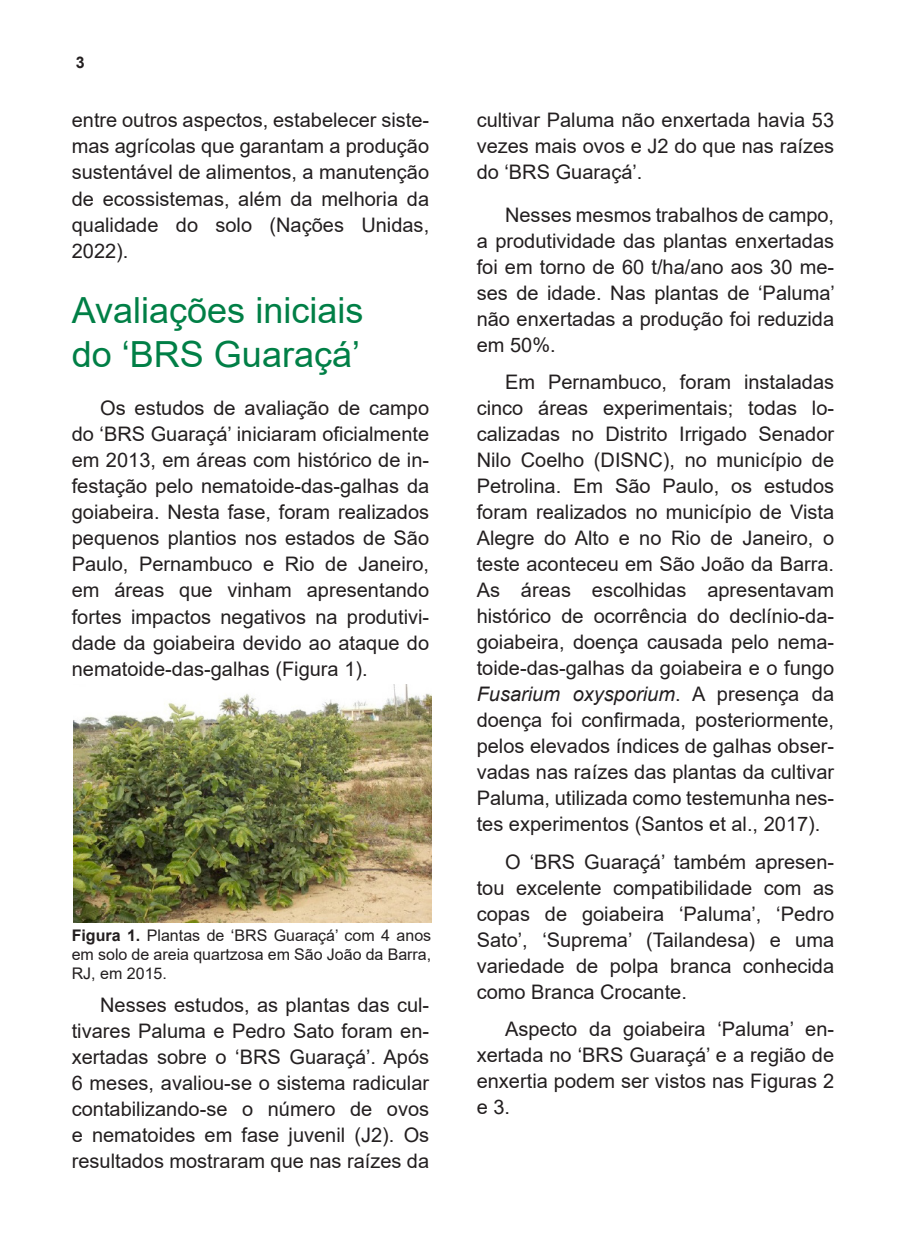
<style>
.page{position:relative;width:908px;height:1248px;background:#fff}
.page>*{position:absolute;margin:0;border:0;box-sizing:border-box;transform-origin:0 0}
.TITULO_1{font:36px/43.2px "Arial";color:#007f46}
.MIOLO{font:20px/26px "Arial";color:#231f20;text-align:justify}
.t1{font:16px/19.2px "Arial";color:#231f20;text-align:justify}
.t2{font:700 16px "Arial";color:#231f20}
.s1{font-weight:700}
.s2{font-style:italic}
</style>
<div class="page">
<img style="left:74px;top:684px;width:357px;height:238px">
<p class="t2" style="left:76px;top:51px;width:10px">3</p>
<p class="MIOLO" style="left:72px;top:107px;width:359px">entre outros aspectos, estabelecer siste&shy;mas agrícolas que garantam a produção sustentável de alimentos, a manutenção de ecossistemas, além da melhoria da qualidade do solo (Nações Unidas, 2022).</p>
<p class="TITULO_1" style="left:72px;top:289px;width:293px">Avaliações iniciais do ‘BRS Guaraçá’</p>
<p class="MIOLO" style="left:72px;top:395px;width:359px;text-indent:28px">Os estudos de avaliação de campo do ‘BRS Guaraçá’ iniciaram oficialmente em 2013, em áreas com histórico de in&shy;festação pelo nematoide-das-galhas da goiabeira. Nesta fase, foram realizados pequenos plantios nos estados de São Paulo, Pernambuco e Rio de Janeiro, em áreas que vinham apresentando fortes impactos negativos na produtivi&shy;dade da goiabeira devido ao ataque do nematoide-das-galhas (Figura 1).</p>
<p class="t1" style="left:72px;top:925px;width:361px"><span class="s1">Figura 1.</span> Plantas de ‘BRS Guaraçá’ com 4 anos em solo de areia quartzosa em São João da Barra, RJ, em 2015.</p>
<p class="MIOLO" style="left:72px;top:991px;width:359px;text-indent:28px">Nesses estudos, as plantas das cul&shy;tivares Paluma e Pedro Sato foram en&shy;xertadas sobre o ‘BRS Guaraçá’. Após 6 meses, avaliou-se o sistema radicular contabilizando-se o número de ovos e nematoides em fase juvenil (J2). Os resultados mostraram que nas raízes da</p>
<p class="MIOLO" style="left:476px;top:106px;width:359px">cultivar Paluma não enxertada havia 53 vezes mais ovos e J2 do que nas raízes do ‘BRS Guaraçá’.</p>
<p class="MIOLO" style="left:476px;top:201px;width:359px;text-indent:28px">Nesses mesmos trabalhos de campo, a produtividade das plantas enxertadas foi em torno de 60 t/ha/ano aos 30 me&shy;ses de idade. Nas plantas de ‘Paluma’ não enxertadas a produção foi reduzida em 50%.</p>
<p class="MIOLO" style="left:476px;top:369px;width:359px;text-indent:28px">Em Pernambuco, foram instaladas cinco áreas experimentais; todas lo&shy;calizadas no Distrito Irrigado Senador Nilo Coelho (DISNC), no município de Petrolina. Em São Paulo, os estudos foram realizados no município de Vista Alegre do Alto e no Rio de Janeiro, o teste aconteceu em São João da Barra.<br>As áreas escolhidas apresentavam histórico de ocorrência do declínio-da&shy;goiabeira, doença causada pelo nema&shy;toide-das-galhas da goiabeira e o fungo <span class="s2">Fusarium oxysporium</span>. A presença da doença foi confirmada, posteriormente, pelos elevados índices de galhas obser&shy;vadas nas raízes das plantas da cultivar Paluma, utilizada como testemunha nes&shy;tes experimentos (Santos et al., 2017).</p>
<p class="MIOLO" style="left:476px;top:848px;width:359px;text-indent:28px">O ‘BRS Guaraçá’ também apresen&shy;tou excelente compatibilidade com as copas de goiabeira ‘Paluma’, ‘Pedro Sato’, ‘Suprema’ (Tailandesa) e uma variedade de polpa branca conhecida como Branca Crocante.</p>
<p class="MIOLO" style="left:476px;top:1015px;width:359px;text-indent:28px">Aspecto da goiabeira ‘Paluma’ en&shy;xertada no ‘BRS Guaraçá’ e a região de enxertia podem ser vistos nas Figuras 2 e 3.</p>
</div>
